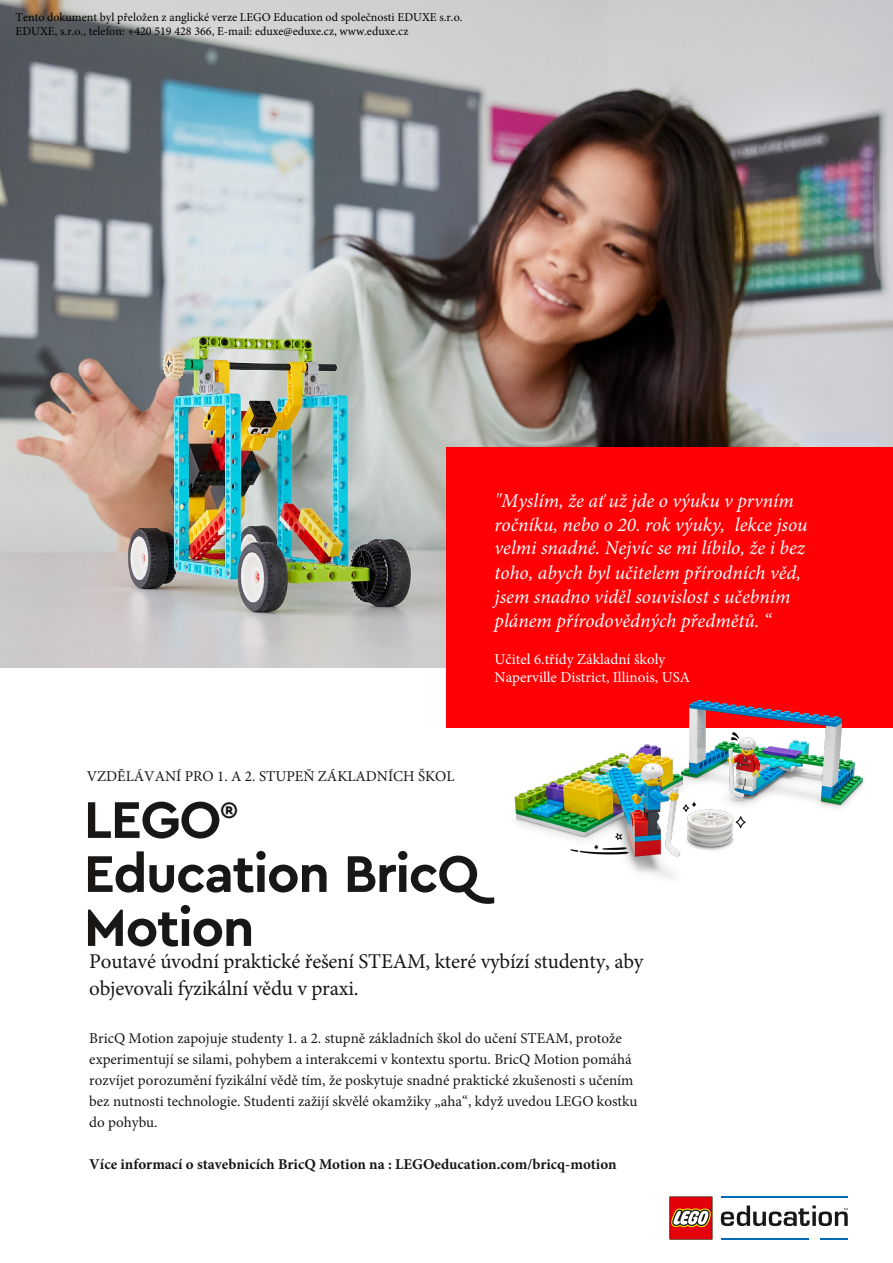
<style>
.page{position:relative;width:893px;height:1263px;background:#fff}
.page>*{position:absolute;margin:0;border:0;box-sizing:border-box;transform-origin:0 0}
.t1{font:700 54px/54px "Cera Pro";letter-spacing:-.025em;color:#181716}
.t2{font:21px/26.8px "Minion Pro";letter-spacing:-.01em;color:#181716}
.t3{font:italic 19.5px/24px "Minion Pro";color:#fff}
.t4{font:15px/21px "Minion Pro";color:#181716}
.t5{font:700 15px "Minion Pro";color:#181716}
.t6{font:15px/18px "Minion Pro";color:#fff}
.t7{font:12px/14.4px "Minion Pro";color:#000}
</style>
<div class="page">
<img style="left:0;top:0;width:893px;height:668px">
<div style="left:446px;top:447px;width:447px;height:280px;background:#ff0004"></div>
<img style="left:492px;top:699px;width:397px;height:180px">
<hr style="left:721px;top:1196px;width:127px;height:2px;background:#006cb7">
<hr style="left:721px;top:1238px;width:87px;height:1px;background:#006cb7">
<svg style="left:820px;top:1238px;width:28px;height:1px"></svg>
<svg style="left:721px;top:1205px;width:127px;height:21px"></svg>
<svg style="left:669px;top:1196px;width:43px;height:43px;background:#cb4139"></svg>
<p class="t7" style="left:16px;top:10px;width:448px">Tento dokument byl přeložen z anglické verze LEGO Education od společnosti EDUXE s.r.o.<br>EDUXE, s.r.o., telefon: +420 519 428 366, E-mail: eduxe@eduxe.cz, www.eduxe.cz</p>
<h3 class="t3" style="left:494px;top:488px;width:315px">"Myslím, že ať už jde o výuku v prvním ročníku, nebo o 20. rok výuky, lekce jsou velmi snadné. Nejvíc se mi líbilo, že i bez toho, abych byl učitelem přírodních věd, jsem snadno viděl souvislost s učebním plánem přírodovědných předmětů. “</h3>
<p class="t6" style="left:494px;top:650px;width:197px">Učitel 6.třídy Základní školy<br>Naperville District, Illinois, USA</p>
<p class="t4" style="left:87px;top:766px;width:369px">VZDĚLÁVANÍ PRO 1. A 2. STUPEŇ ZÁKLADNÍCH ŠKOL</p>
<h1 class="t1" style="left:84px;top:790px;width:397px">LEGO<sup>®<br></sup>Education BricQ<br>Motion</h1>
<h2 class="t2" style="left:89px;top:948px;width:556px">Poutavé úvodní praktické řešení STEAM, které vybízí studenty, aby objevovali fyzikální vědu v praxi.</h2>
<p class="t4" style="left:89px;top:1028px;width:550px">BricQ Motion zapojuje studenty 1. a 2. stupně základních škol do učení STEAM, protože experimentují se silami, pohybem a interakcemi v kontextu sportu. BricQ Motion pomáhá rozvíjet porozumění fyzikální vědě tím, že poskytuje snadné praktické zkušenosti s učením bez nutnosti technologie. Studenti zažijí skvělé okamžiky „aha“, když uvedou LEGO kostku do pohybu.</p>
<p class="t5" style="left:89px;top:1154px;width:529px">Více informací o stavebnicích BricQ Motion na : LEGOeducation.com/bricq-motion</p>
</div>
